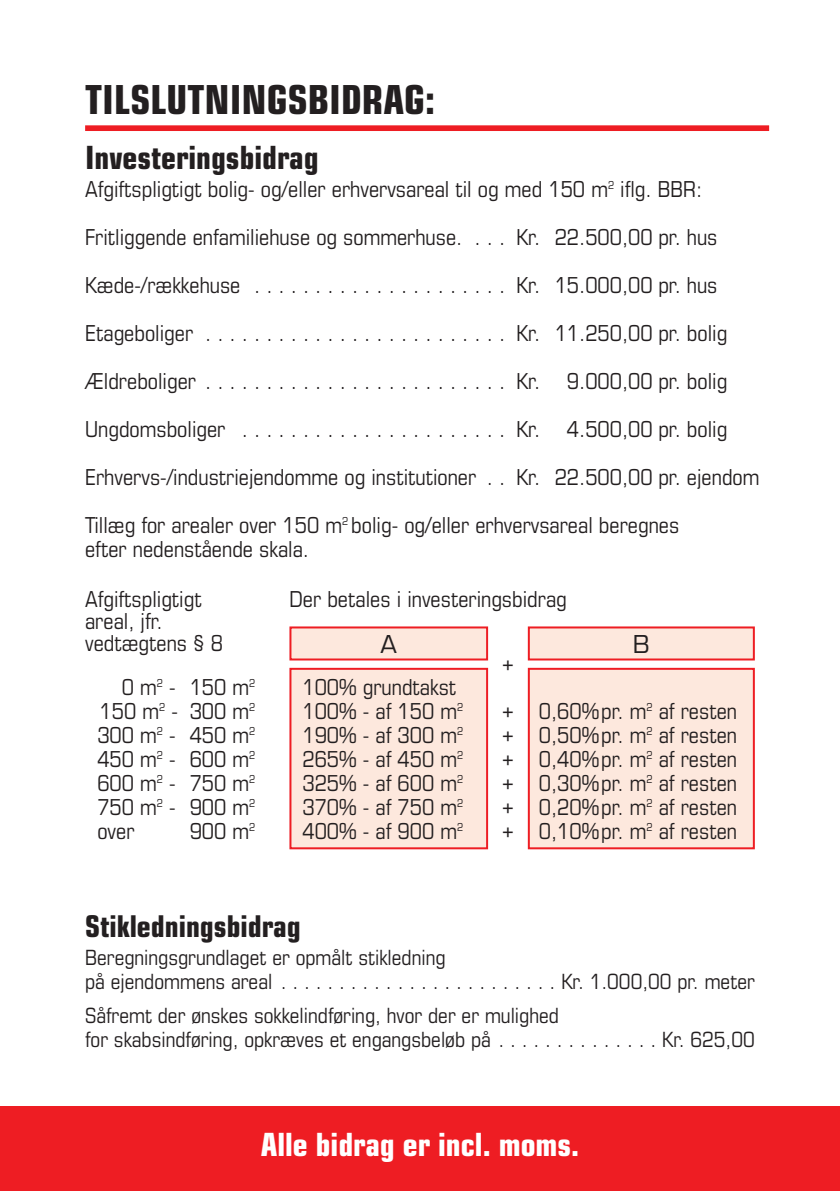
<style>
.page{position:relative;width:840px;height:1191px;background:#fff}
.page>*{position:absolute;margin:0;border:0;box-sizing:border-box;transform-origin:0 0}
.t1{font:700 condensed 40px "Eurostile";color:#231f20}
.t2{font:700 condensed 32px "Eurostile";color:#fff}
.t3{font:700 condensed 32px "Eurostile";color:#231f20}
.t4{font:700 condensed 30px "Eurostile";color:#231f20}
.t5{font:24px "Eurostile";color:#231f20}
.t6{font:condensed 22px/24px "Eurostile";color:#231f20}
.t7{font:condensed 21px/24px "Eurostile";color:#231f20}
.t8{font:20px/24px "Eurostile";color:#231f20;text-align:justify}
</style>
<div class="page">
<div style="left:0;top:1106px;width:839px;height:85px;background:#ee1d23"></div>
<div style="left:85px;top:125px;width:683px;height:6px;background:#ee1d23"></div>
<div style="left:529px;top:670px;width:223px;height:177px;background:#fde8dd"></div>
<div style="left:527px;top:668px;width:227px;height:181px;border:2px solid #ee1d23"></div>
<div style="left:291px;top:670px;width:195px;height:177px;background:#fde8dd"></div>
<div style="left:289px;top:668px;width:199px;height:181px;border:2px solid #ee1d23"></div>
<div style="left:291px;top:628px;width:195px;height:30px;background:#fde8dd"></div>
<div style="left:289px;top:626px;width:199px;height:34px;border:2px solid #ee1d23"></div>
<div style="left:529px;top:628px;width:223px;height:30px;background:#fde8dd"></div>
<div style="left:527px;top:626px;width:227px;height:34px;border:2px solid #ee1d23"></div>
<h1 class="t1" style="left:85px;top:85px;width:351px">TILSLUTNINGSBIDRAG:</h1>
<h2 class="t3" style="left:85px;top:145px;width:235px">Investeringsbidrag</h2>
<p class="t6" style="left:85px;top:166px;width:675px;line-height:48px">Afgiftspligtigt bolig- og/eller erhvervsareal til og med 150 m<sup>2</sup> iflg. BBR:<br>Fritliggende enfamiliehuse og sommerhuse. . . . Kr. 22.500,00 pr. hus Kæde-/rækkehuse . . . . . . . . . . . . . . . . . . . . . Kr. 15.000,00 pr. hus Etageboliger . . . . . . . . . . . . . . . . . . . . . . . . . Kr. 11.250,00 pr. bolig Ældreboliger . . . . . . . . . . . . . . . . . . . . . . . . . Kr. 9.000,00 pr. bolig Ungdomsboliger . . . . . . . . . . . . . . . . . . . . . . Kr. 4.500,00 pr. bolig Erhvervs-/industriejendomme og institutioner . . Kr. 22.500,00 pr. ejendom Tillæg for arealer over 150 m<sup>2</sup> bolig- og/eller erhvervsareal beregnes</p>
<p class="t6" style="left:85px;top:538px;width:225px">efter nedenstående skala.</p>
<p class="t6" style="left:85px;top:588px;width:118px">Afgiftspligtigt</p>
<p class="t6" style="left:289px;top:588px;width:279px">Der betales i investeringsbidrag</p>
<p class="t6" style="left:85px;top:611px;width:139px;line-height:22px">areal, jfr. vedtægtens § 8</p>
<p class="t5" style="left:380px;top:635px;width:18px">A</p>
<p class="t5" style="left:632px;top:635px;width:18px">B</p>
<p class="t6" style="left:97px;top:677px;width:159px;text-align:justify;text-indent:24px">0 m<sup>2</sup> - 150 m<sup>2<br></sup>150 m<sup>2</sup> - 300 m<sup>2<br></sup>300 m<sup>2</sup> - 450 m<sup>2<br></sup>450 m<sup>2</sup> - 600 m<sup>2<br></sup>600 m<sup>2</sup> - 750 m<sup>2<br></sup>750 m<sup>2</sup> - 900 m<sup>2 </sup>over</p>
<p class="t6" style="left:190px;top:821px;width:67px">900 m<sup>2</sup></p>
<p class="t6" style="left:302px;top:677px;width:162px">100% grundtakst<br>100% - af 150 m<sup>2<br></sup>190% - af 300 m<sup>2<br></sup>265% - af 450 m<sup>2<br></sup>325% - af 600 m<sup>2<br></sup>370% - af 750 m<sup>2<br></sup>400% - af 900 m<sup>2</sup></p>
<p class="t8" style="left:502px;top:653px;width:13px">+</p>
<p class="t8" style="left:502px;top:701px;width:13px">+ + + + + +</p>
<p class="t6" style="left:538px;top:701px;width:199px;text-align:justify">0,60%pr. m<sup>2</sup> af resten 0,50%pr. m<sup>2</sup> af resten 0,40%pr. m<sup>2</sup> af resten 0,30%pr. m<sup>2</sup> af resten 0,20%pr. m<sup>2</sup> af resten 0,10%pr. m<sup>2</sup> af resten</p>
<h3 class="t4" style="left:85px;top:915px;width:217px">Stikledningsbidrag</h3>
<p class="t7" style="left:85px;top:947px;width:670px">Beregningsgrundlaget er opmålt stikledning<br>på ejendommens areal . . . . . . . . . . . . . . . . . . . . . . . . Kr. 1.000,00 pr. meter</p>
<p class="t7" style="left:85px;top:1005px;width:670px">Såfremt der ønskes sokkelindføring, hvor der er mulighed<br>for skabsindføring, opkræves et engangsbeløb på . . . . . . . . . . . . . . Kr. 625,00</p>
<h2 class="t2" style="left:260px;top:1132px;width:320px">Alle bidrag er incl. moms.</h2>
</div>
